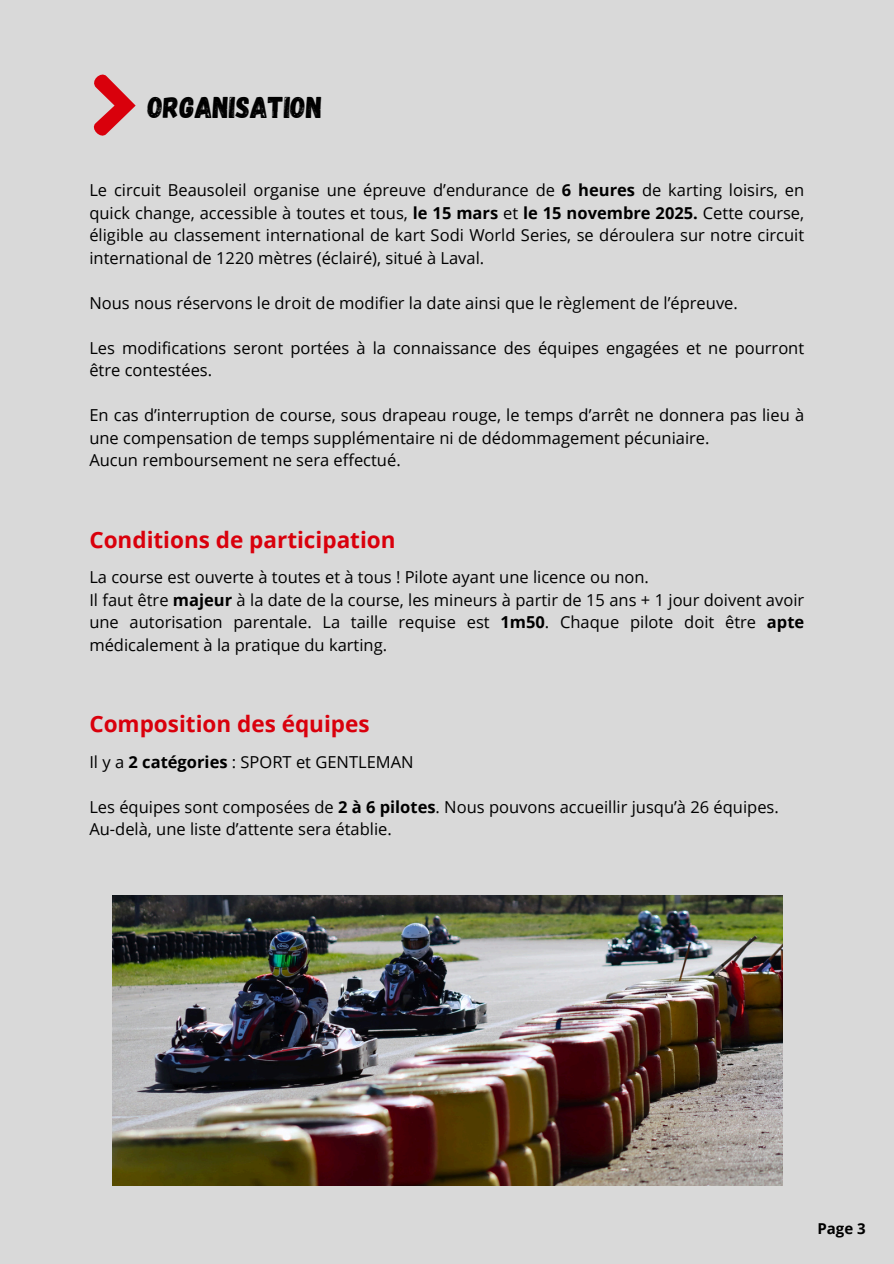
<style>
.page{position:relative;width:894px;height:1264px;background:#fff}
.page>*{position:absolute;margin:0;border:0;box-sizing:border-box;transform-origin:0 0}
.t1{font:30px "Gagalin";color:#000}
.t2{font:700 22.5px "Open Sans";color:#d9000c}
.t3{font:16.5px/22.5px "Open Sans";color:#000;text-align:justify}
.t4{font:700 15px "Open Sans";color:#000}
.s1{font-weight:700}
</style>
<div class="page">
<div style="left:0;top:0;width:893px;height:1263px;background:#d9d9d9"></div>
<svg style="left:93px;top:74px;width:42px;height:62px"></svg>
<img style="left:112px;top:895px;width:670px;height:290px">
<p class="t1" style="left:148px;top:88px;width:176px">ORGANISATION</p>
<p class="t3" style="left:89px;top:178px;width:716px">Le circuit Beausoleil organise une épreuve d’endurance de <span class="s1">6 heures</span> de karting loisirs, en quick change, accessible à toutes et tous, <span class="s1">le 15 mars</span> et <span class="s1">le 15 novembre 2025.</span> Cette course, éligible au classement international de kart Sodi World Series, se déroulera sur notre circuit international de 1220 mètres (éclairé), situé à Laval.</p>
<p class="t3" style="left:89px;top:291px;width:650px">Nous nous réservons le droit de modifier la date ainsi que le règlement de l’épreuve.</p>
<h2 class="t3" style="left:89px;top:336px;width:716px">Les modifications seront portées à la connaissance des équipes engagées et ne pourront être contestées.</h2>
<p class="t3" style="left:89px;top:403px;width:716px">En cas d’interruption de course, sous drapeau rouge, le temps d’arrêt ne donnera pas lieu à une compensation de temps supplémentaire ni de dédommagement pécuniaire.</p>
<p class="t3" style="left:89px;top:448px;width:313px">Aucun remboursement ne sera effectué.</p>
<h1 class="t2" style="left:89px;top:524px;width:308px">Conditions de participation</h1>
<p class="t3" style="left:89px;top:565px;width:561px">La course est ouverte à toutes et à tous ! Pilote ayant une licence ou non.</p>
<p class="t3" style="left:89px;top:588px;width:716px">Il faut être <span class="s1">majeur</span> à la date de la course, les mineurs à partir de 15 ans + 1 jour doivent avoir une autorisation parentale. La taille requise est <span class="s1">1m50</span>. Chaque pilote doit être <span class="s1">apte </span>médicalement à la pratique du karting.</p>
<p class="t2" style="left:89px;top:708px;width:282px">Composition des équipes</p>
<p class="t3" style="left:89px;top:750px;width:326px">Il y a <span class="s1">2 catégories</span> : SPORT et GENTLEMAN</p>
<p class="t3" style="left:89px;top:795px;width:690px">Les équipes sont composées de <span class="s1">2 à 6 pilotes</span>. Nous pouvons accueillir jusqu’à 26 équipes.</p>
<h2 class="t3" style="left:89px;top:817px;width:304px">Au-delà, une liste d’attente sera établie.</h2>
<p class="t4" style="left:817px;top:1218px;width:50px">Page 3</p>
</div>
